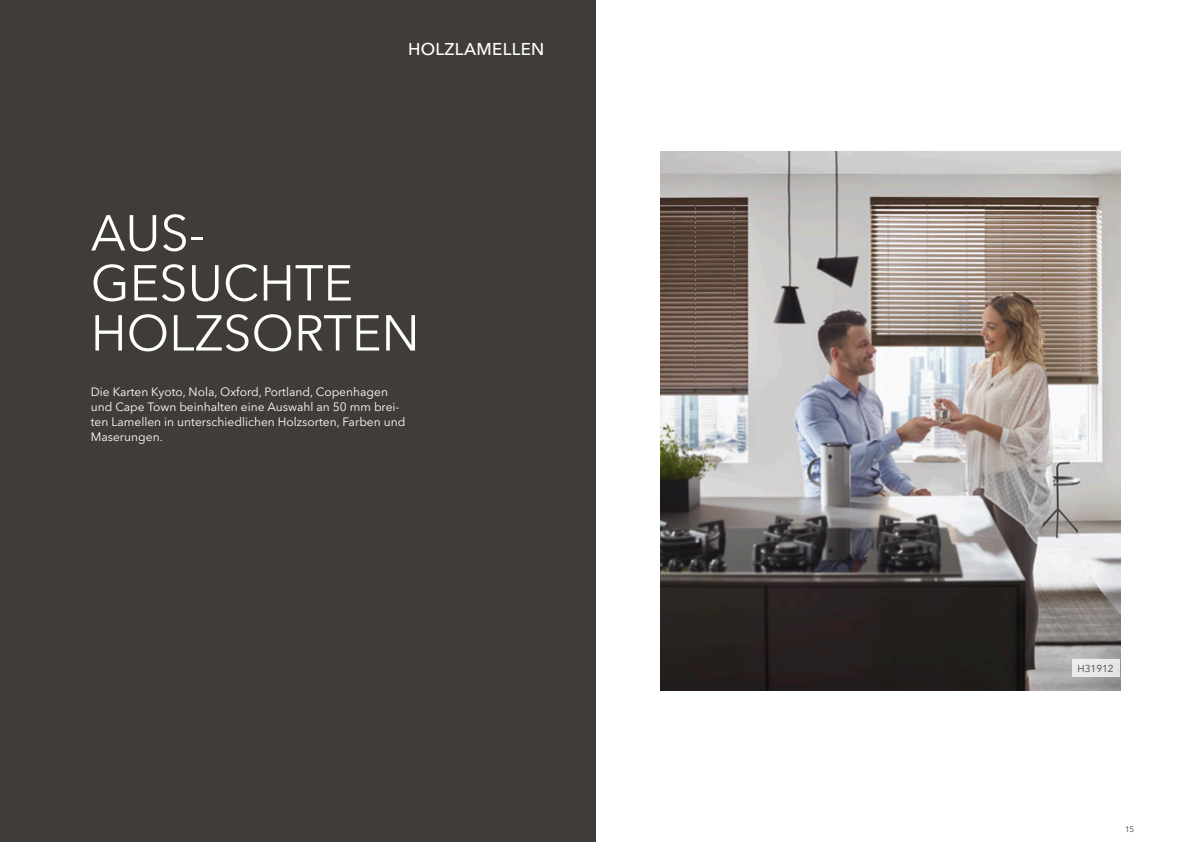
<style>
.page{position:relative;width:1191px;height:842px;background:#fff}
.page>*{position:absolute;margin:0;border:0;box-sizing:border-box;transform-origin:0 0}
.große_Headline_weiß{font:50px/50px "Avenir Next LT Pro";color:#fff}
.Headline_Inhaltsseit{font:500 17px "Avenir Next LT Pro";letter-spacing:.02em;color:#fff}
.Fließtext_weiß{font:12px/15px "Avenir Next LT Pro";color:#fff}
.t1{font:10px "Avenir Next LT Pro";color:#414140}
.t2{font:8px "Avenir Next LT Pro";color:#414140}
</style>
<div class="page">
<img style="left:660px;top:152px;width:460px;height:538px">
<div style="left:0;top:0;width:595px;height:842px;background:#403d39"></div>
<div style="left:1072px;top:659px;width:48px;height:18px;background:#e8e8e8"></div>
<p class="Headline_Inhaltsseit" style="left:408px;top:39px;width:138px">HOLZLAMELLEN</p>
<p class="große_Headline_weiß" style="left:91px;top:208px;width:330px">AUS-<br>GESUCHTE<br>HOLZSORTEN</p>
<p class="Fließtext_weiß" style="left:91px;top:384px;width:316px">Die Karten Kyoto, Nola, Oxford, Portland, Copenhagen und Cape Town beinhalten eine Auswahl an 50 mm brei&shy;ten Lamellen in unterschiedlichen Holzsorten, Farben und Maserungen.</p>
<p class="t1" style="left:1077px;top:662px;width:38px">H31912</p>
<p class="t2" style="left:1125px;top:825px;width:11px">15</p>
</div>
